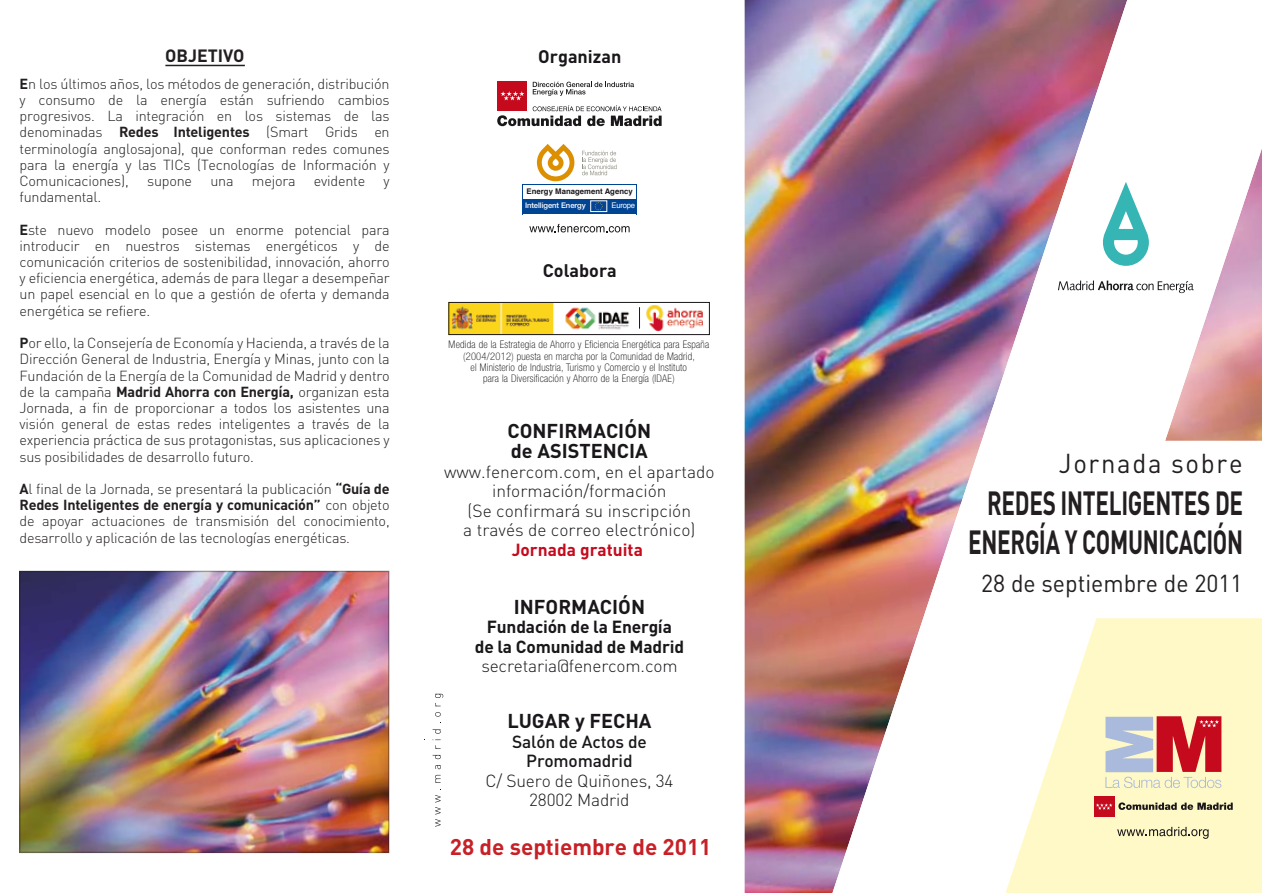
<style>
.page{position:relative;width:1262px;height:893px;background:#fff}
.page>*{position:absolute;margin:0;border:0;box-sizing:border-box;transform-origin:0 0}
.t1{font:700 33.15px/39.5px "DIN";letter-spacing:-.015em;color:#231f20;text-align:center;scale:.68 1}
.t2{font:27px "DIN";letter-spacing:.065em;color:#231f20;scale:.95 1}
.t3{font:24.3px "DIN";color:#231f20;scale:.95 1}
.t4{font:700 22.5px "DIN";color:#c72026}
.t5{font:700 19.8px/19.5px "DIN";color:#1a171b}
.t6{font:700 18px "DIN";color:#1a171b}
.t7{font:700 17.55px "DIN";color:#231f20}
.t8{font:300 17.4px/19.5px "DIN";color:#1a171b;text-align:center}
.t9{font:700 17.4px/19.5px "DIN";letter-spacing:-.01em;color:#1a171b;text-align:center}
.t10{font:300 14.4px/16.2px "DIN";letter-spacing:-.015em;color:#231f20;text-align:justify}
.t11{font:100 condensed 10.5px/11.2px "Helvetica Neue LT Std";letter-spacing:.025em;color:#000;text-align:center}
.t12{font:700 7.8px/14.2px "Helvetica";letter-spacing:.005em;color:#1a171b}
.t13{font:7.8px "Helvetica";letter-spacing:-.03em;color:#fff}
.s1{font-weight:700}
.s2{font-family:"Helvetica Neue LT Std";font-weight:500;color:#fff}
.s3{font-weight:700;color:#c50a1d}
.s4{font-weight:300}
.s5{font-weight:500}
</style>
<div class="page">
<img style="left:22px;top:573px;width:364px;height:277px">
<img style="left:744px;top:0;width:518px;height:892px">
<img style="left:832px;top:0;width:429px;height:892px">
<svg style="left:1005px;top:618px;width:256px;height:274px;fill:#fff9c7"></svg>
<svg style="left:1103px;top:182px;width:45px;height:84px"></svg>
<svg style="left:1058px;top:280px;width:135px;height:13px"></svg>
<svg style="left:1117px;top:826px;width:91px;height:12px"></svg>
<svg style="left:1105px;top:716px;width:116px;height:72px;background:#d19392"></svg>
<div style="left:1093px;top:796px;width:21px;height:21px;background:#c50a1d"></div>
<svg style="left:1096px;top:803px;width:16px;height:6px"></svg>
<svg style="left:1118px;top:802px;width:114px;height:8px"></svg>
<svg style="left:435px;top:789px;width:6px;height:37px"></svg>
<svg style="left:435px;top:765px;width:6px;height:17px"></svg>
<svg style="left:432px;top:755px;width:9px;height:4px"></svg>
<svg style="left:432px;top:739px;width:8px;height:9px"></svg>
<svg style="left:432px;top:729px;width:9px;height:4px"></svg>
<svg style="left:435px;top:712px;width:6px;height:4px"></svg>
<svg style="left:435px;top:693px;width:8px;height:13px"></svg>
<hr style="left:165px;top:65px;width:80px;height:1px;background:#231f20">
<div style="left:497px;top:81px;width:30px;height:30px;background:#c50a1d"></div>
<svg style="left:497px;top:82px;width:164px;height:44px"></svg>
<svg style="left:537px;top:144px;width:37px;height:37px"></svg>
<svg style="left:582px;top:151px;width:34px;height:24px"></svg>
<svg style="left:529px;top:224px;width:100px;height:8px"></svg>
<div style="left:522px;top:199px;width:115px;height:15px;background:#004494"></div>
<hr style="left:522px;top:184px;width:1px;height:30px;background:#004494">
<hr style="left:636px;top:184px;width:1px;height:30px;background:#004494">
<hr style="left:522px;top:184px;width:115px;height:1px;background:#004494">
<div style="left:590px;top:201px;width:17px;height:11px;background:#074594;border:1px solid #fff"></div>
<svg style="left:594px;top:202px;width:9px;height:8px"></svg>
<img style="left:451px;top:304px;width:179px;height:29px">
<svg style="left:639px;top:307px;width:1px;height:21px"></svg>
<img style="left:646px;top:304px;width:57px;height:27px">
<div style="left:449px;top:302px;width:260px;height:33px;border:1px solid #1a171b"></div>
<p class="t7" style="left:165px;top:45px;width:81px">OBJETIVO</p>
<p class="t10" style="left:20px;top:75px;width:372px"><span class="s1">E</span>n los últimos años, los métodos de generación, distribución y consumo de la energía están sufriendo cambios progresivos. La integración en los sistemas de las denominadas <span class="s1">Redes Inteligentes</span> (Smart Grids en terminología anglosajona), que conforman redes comunes para la energía y las TICs (Tecnologías de Información y Comunicaciones),</p>
<p class="t10" style="left:147px;top:172px;width:47px">supone</p>
<p class="t10" style="left:210px;top:172px;width:25px">una</p>
<p class="t10" style="left:252px;top:172px;width:45px">mejora</p>
<p class="t10" style="left:314px;top:172px;width:53px">evidente</p>
<p class="t10" style="left:383px;top:172px;width:8px">y</p>
<p class="t10" style="left:20px;top:189px;width:83px">fundamental.</p>
<p class="t10" style="left:20px;top:221px;width:372px"><span class="s1">E</span>ste nuevo modelo posee un enorme potencial para introducir en nuestros sistemas energéticos y de comunicación criterios de sostenibilidad, innovación, ahorro y eficiencia energética, además de para llegar a desempeñar un papel esencial en lo que a gestión de oferta y demanda energética se refiere.</p>
<p class="t10" style="left:20px;top:334px;width:372px"><span class="s1">P</span>or ello, la Consejería de Economía y Hacienda, a través de la Dirección General de Industria, Energía y Minas, junto con la Fundación de la Energía de la Comunidad de Madrid y dentro de la campaña <span class="s1">Madrid Ahorra con Energía,</span> organizan esta Jornada, a fin de proporcionar a todos los asistentes una visión general de estas redes inteligentes a través de la experiencia práctica de sus protagonistas, sus aplicaciones y sus posibilidades de desarrollo futuro.</p>
<p class="t10" style="left:20px;top:480px;width:372px"><span class="s1">A</span>l final de la Jornada, se presentará la publicación <span class="s1">“Guía de Redes Inteligentes de energía y comunicación”</span> con objeto de apoyar actuaciones de transmisión del conocimiento, desarrollo y aplicación de las tecnologías energéticas.</p>
<p class="t6" style="left:538px;top:44px;width:85px">Organizan</p>
<p class="t12" style="left:525px;top:184px;width:109px">Energy Management Agency<br><span class="s2">Intelligent Energy</span></p>
<p class="t13" style="left:611px;top:200px;width:25px">Europe</p>
<p class="t6" style="left:543px;top:258px;width:76px">Colabora</p>
<p class="t11" style="left:448px;top:339px;width:262px">Medida de la Estrategia de Ahorro y Eficiencia Energética para España (2004/2012) puesta en marcha por la Comunidad de Madrid,<br>el Ministerio de Industria, Turismo y Comercio y el Instituto<br>para la Diversificación y Ahorro de la Energía (IDAE)</p>
<p class="t5" style="left:507px;top:420px;width:145px">CONFIRMACIÓN de ASISTENCIA</p>
<p class="t8" style="left:444px;top:461px;width:272px">www.fenercom.com, en el apartado información/formación<br>(Se confirmará su inscripción<br>a través de correo electrónico)<br><span class="s3">Jornada gratuita</span></p>
<p class="t5" style="left:514px;top:596px;width:133px">INFORMACIÓN</p>
<p class="t9" style="left:475px;top:616px;width:211px">Fundación de la Energía<br>de la Comunidad de Madrid <span class="s4">secretaria@fenercom.com</span></p>
<p class="t5" style="left:507px;top:710px;width:146px">LUGAR y FECHA</p>
<p class="t8" style="left:485px;top:731px;width:189px"><span class="s5">Salón de Actos de<br>Promomadrid<br></span>C/ Suero de Quiñones, 34<br>28002 Madrid</p>
<p class="t4" style="left:450px;top:832px;width:263px">28 de septiembre de 2011</p>
<p class="t2" style="left:1058px;top:446px;width:195px">Jornada sobre</p>
<p class="t1" style="left:968px;top:481px;width:406px">REDES INTELIGENTES DE<br>ENERGÍA Y COMUNICACIÓN</p>
<p class="t3" style="left:981px;top:567px;width:276px">28 de septiembre de 2011</p>
</div>
